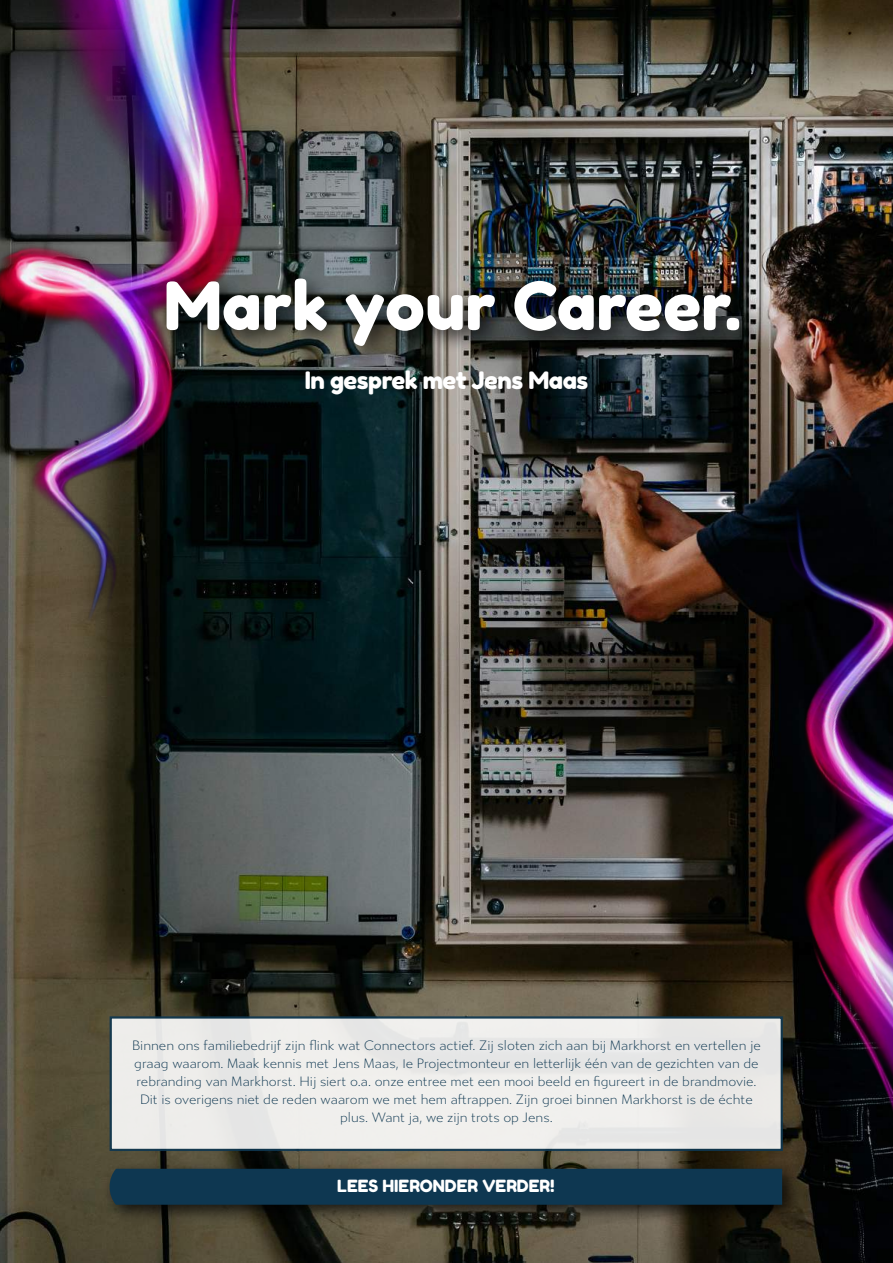
<style>
.page{position:relative;width:893px;height:1263px;background:#fff}
.page>*{position:absolute;margin:0;border:0;box-sizing:border-box;transform-origin:0 0}
.t1{font:24px "Fredoka One";letter-spacing:-.02em;color:#fff}
.t2{font:16.8px "Fredoka One";color:#fff}
.t3{font:300 13.5px/18px "Gibbs";color:#0e3751;text-align:center}
</style>
<div class="page">
<img style="left:0;top:0;width:893px;height:1263px">
<div style="left:110px;top:1016px;width:673px;height:135px;background:#efeeec;border:2px solid #0e3751"></div>
<div style="left:102px;top:1161px;width:700px;height:64px;background:#000;opacity:.75"></div>
<div style="left:110px;top:1169px;width:672px;height:36px;background:#0e3751"></div>
<img style="left:0;top:0;width:373px;height:693px">
<img style="left:569px;top:418px;width:324px;height:784px">
<div style="left:157px;top:270px;width:605px;height:99px;background:#000;opacity:.75"></div>
<img style="left:167px;top:279px;width:572px;height:67px">
<h1 class="t1" style="left:305px;top:366px;width:285px">In gesprek met Jens Maas</h1>
<p class="t3" style="left:132px;top:1037px;width:630px">Binnen ons familiebedrijf zijn flink wat Connectors actief. Zij sloten zich aan bij Markhorst en vertellen je graag waarom. Maak kennis met Jens Maas, 1e Projectmonteur en letterlijk één van de gezichten van de rebranding van Markhorst. Hij siert o.a. onze entree met een mooi beeld en figureert in de brandmovie.<br>Dit is overigens niet de reden waarom we met hem aftrappen. Zijn groei binnen Markhorst is de échte plus. Want ja, we zijn trots op Jens.</p>
<p class="t2" style="left:337px;top:1176px;width:219px">LEES HIERONDER VERDER!</p>
</div>
